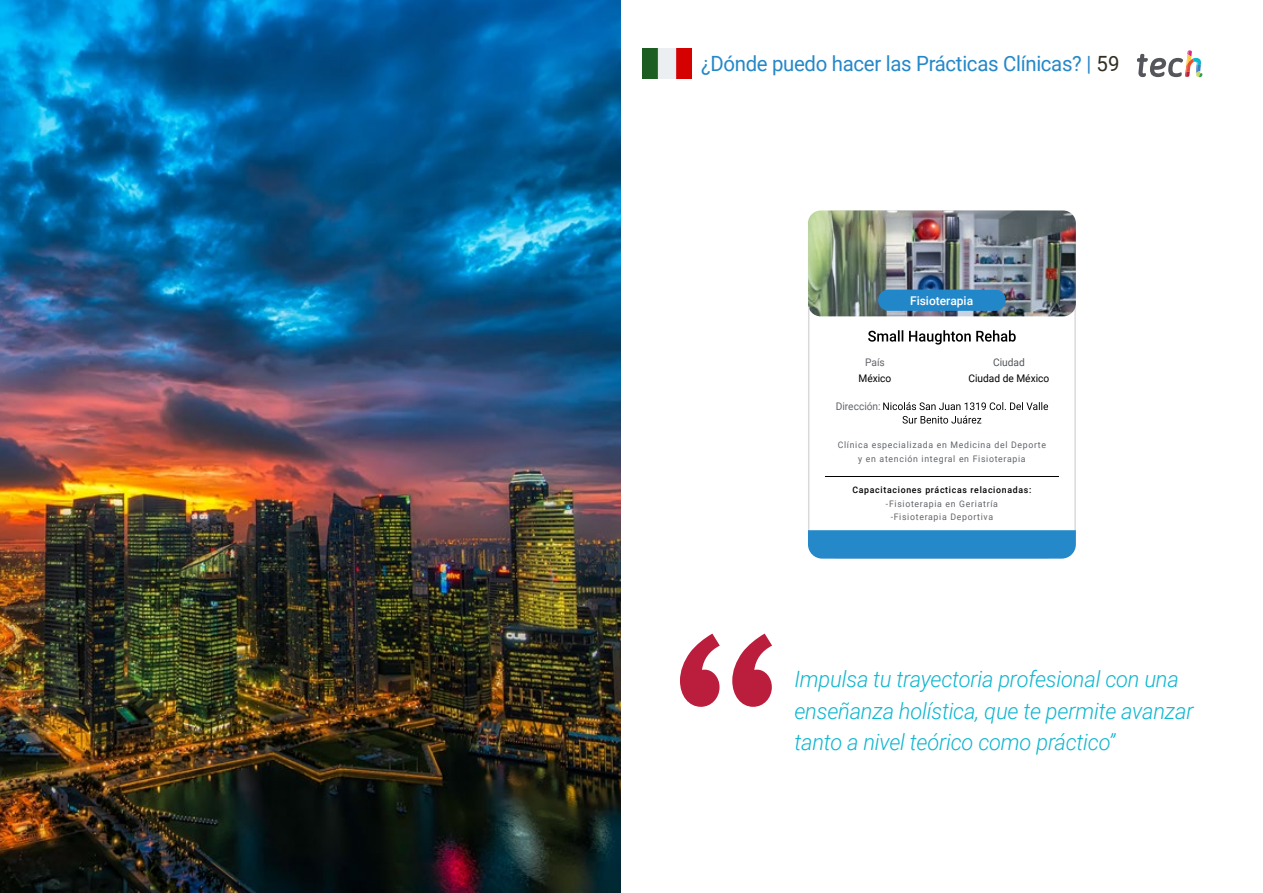
<style>
.page{position:relative;width:1263px;height:893px;background:#fff}
.page>*{position:absolute;margin:0;border:0;box-sizing:border-box;transform-origin:0 0}
.t1{font:italic 300 22.5px/31.5px "Roboto";letter-spacing:-.01em;color:#0fb6cf}
.t2{font:21px "Roboto";letter-spacing:-.015em;color:#2488c9}
.t3{font:500 12px "Roboto";color:#fff}
.t4{font:10.5px "Roboto";color:#000}
.t5{font:10.5px "Roboto";color:#61646a}
.t6{font:10.5px "Roboto";color:#52555b}
.t7{font:9px/13.5px "Roboto";letter-spacing:.08em;color:#61646a;text-align:center}
.t8{font:500 9px "Roboto";letter-spacing:.08em;color:#000}
.s1{color:#312e20}
</style>
<div class="page">
<svg style="left:1137px;top:50px;width:65px;height:28px"></svg>
<img style="left:642px;top:49px;width:49px;height:30px">
<img style="left:0;top:0;width:621px;height:893px">
<svg style="left:808px;top:316px;width:268px;height:214px"></svg>
<img style="left:808px;top:210px;width:268px;height:106px">
<div style="left:878px;top:290px;width:128px;height:21px;background:#2287c9;border-radius:11px"></div>
<svg style="left:808px;top:530px;width:268px;height:29px;background:#2a8bca"></svg>
<hr style="left:825px;top:476px;width:234px;height:1px;background:#000">
<svg style="left:868px;top:330px;width:148px;height:15px"></svg>
<svg style="left:883px;top:402px;width:165px;height:8px"></svg>
<svg style="left:902px;top:416px;width:79px;height:8px"></svg>
<svg style="left:680px;top:634px;width:92px;height:73px"></svg>
<h2 class="t2" style="left:701px;top:49px;width:420px">¿Dónde puedo hacer las Prácticas Clínicas? | <span class="s1">59</span></h2>
<h3 class="t3" style="left:910px;top:292px;width:65px">Fisioterapia</h3>
<p class="t5" style="left:865px;top:355px;width:21px">País</p>
<p class="t4" style="left:858px;top:371px;width:34px">México</p>
<p class="t6" style="left:993px;top:355px;width:33px">Ciudad</p>
<p class="t4" style="left:968px;top:371px;width:82px">Ciudad de México</p>
<p class="t5" style="left:836px;top:399px;width:46px">Dirección:</p>
<p class="t7" style="left:838px;top:438px;width:210px">Clínica especializada en Medicina del Deporte y en atención integral en Fisioterapia</p>
<p class="t8" style="left:852px;top:484px;width:180px">Capacitaciones prácticas relacionadas:</p>
<p class="t7" style="left:886px;top:496px;width:114px">-Fisioterapia en Geriatría -Fisioterapia Deportiva</p>
<h1 class="t1" style="left:794px;top:662px;width:401px">Impulsa tu trayectoria profesional con una enseñanza holística, que te permite avanzar tanto a nivel teórico como práctico”</h1>
</div>
